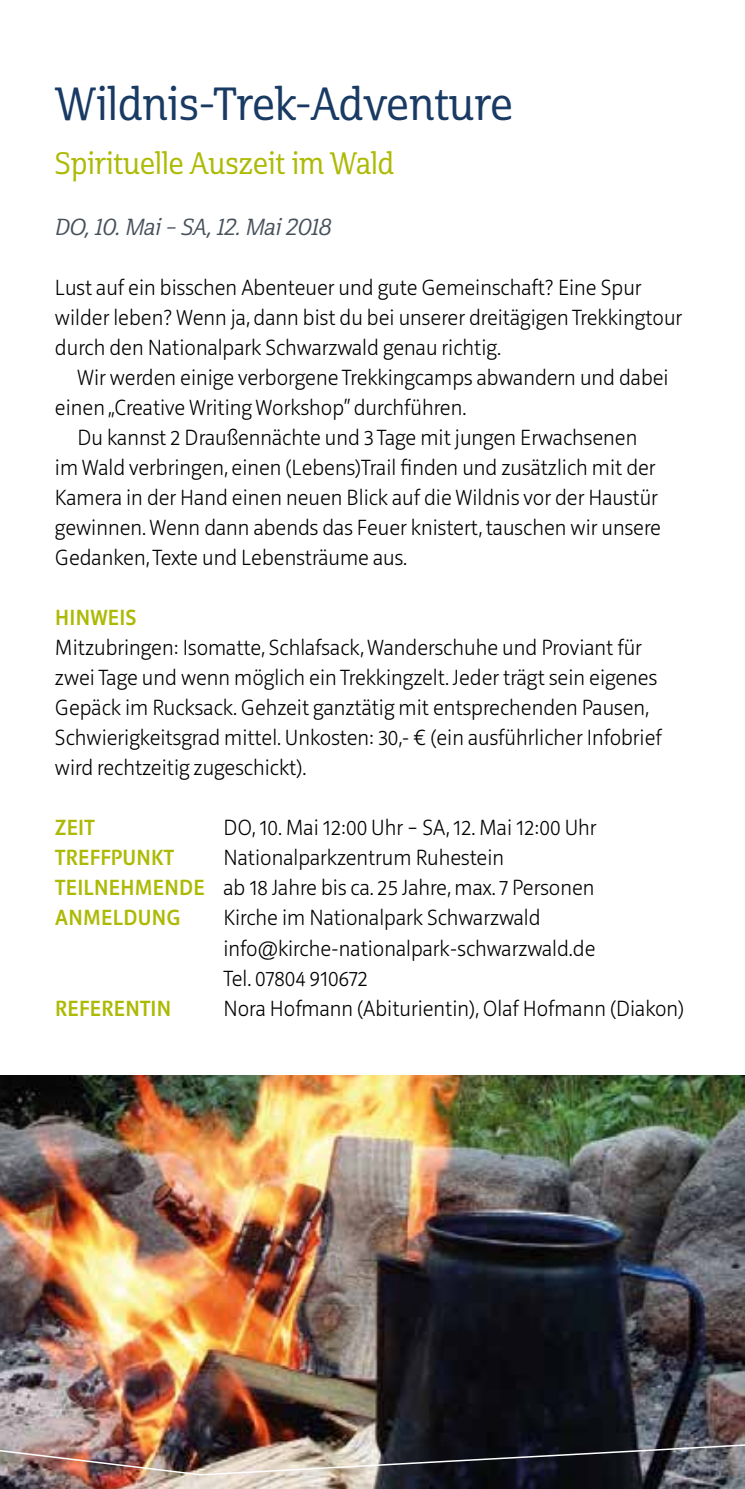
<style>
.page{position:relative;width:745px;height:1489px;background:#fff}
.page>*{position:absolute;margin:0;border:0;box-sizing:border-box;transform-origin:0 0}
.t1{font:45px "Cabrito Semi Con Med";color:#183a63}
.t2{font:30px "Cabrito Semi Con Med";color:#adba04}
.t3{font:200 22.5px/30px "Riga";color:#000}
.t4{font:500 22.5px "Riga";letter-spacing:.01em;color:#adba04}
.t5{font:22.5px "Cabrito Semi Con Med It";color:#475059}
.s1{font-weight:500;color:#adba04}
</style>
<div class="page">
<img style="left:0;top:1075px;width:744px;height:413px">
<img style="left:0;top:1359px;width:744px;height:117px">
<h1 class="t1" style="left:55px;top:76px;width:459px">Wildnis-Trek-Adventure</h1>
<h2 class="t2" style="left:55px;top:145px;width:340px">Spirituelle Auszeit im Wald</h2>
<p class="t5" style="left:55px;top:214px;width:277px">DO, 10. Mai – SA, 12. Mai 2018</p>
<p class="t3" style="left:55px;top:273px;width:628px">Lust auf ein bisschen Abenteuer und gute Gemeinschaft? Eine Spur wilder leben? Wenn ja, dann bist du bei unserer dreitägigen Trekkingtour durch den Nationalpark Schwarzwald genau richtig.</p>
<p class="t3" style="left:55px;top:363px;width:615px;text-indent:22px">Wir werden einige verborgene Trekkingcamps abwandern und dabei einen „Creative Writing Workshop“ durchführen.</p>
<p class="t3" style="left:55px;top:423px;width:607px;text-indent:22px">Du kannst 2 Draußennächte und 3 Tage mit jungen Erwachsenen im Wald verbringen, einen (Lebens)Trail finden und zusätzlich mit der Kamera in der Hand einen neuen Blick auf die Wildnis vor der Haustür gewinnen. Wenn dann abends das Feuer knistert, tauschen wir unsere Gedanken, Texte und Lebensträume aus.</p>
<p class="t4" style="left:55px;top:605px;width:83px">HINWEIS</p>
<p class="t3" style="left:55px;top:633px;width:608px">Mitzubringen: Isomatte, Schlafsack, Wanderschuhe und Proviant für zwei Tage und wenn möglich ein Trekkingzelt. Jeder trägt sein eigenes Gepäck im Rucksack. Gehzeit ganztätig mit entsprechenden Pausen, Schwierigkeitsgrad mittel. Unkosten: 30,- € (ein ausführlicher Infobrief wird rechtzeitig zugeschickt).</p>
<p class="t4" style="left:55px;top:815px;width:41px">ZEIT</p>
<p class="t3" style="left:223px;top:813px;width:374px">DO, 10. Mai 12:00 Uhr – SA, 12. Mai 12:00 Uhr</p>
<p class="t4" style="left:55px;top:845px;width:120px">TREFFPUNKT</p>
<p class="t3" style="left:55px;top:843px;width:540px;text-indent:168px">Nationalparkzentrum Ruhestein<br><span class="s1">TEILNEHMENDE</span> ab 18 Jahre bis ca. 25 Jahre, max. 7 Personen<br><span class="s1">ANMELDUNG</span></p>
<p class="t3" style="left:223px;top:903px;width:373px">Kirche im Nationalpark Schwarzwald info@kirche-nationalpark-schwarzwald.de<br>Tel. 07804 910672</p>
<p class="t4" style="left:55px;top:995px;width:117px">REFERENTIN</p>
<p class="t3" style="left:223px;top:993px;width:462px">Nora Hofmann (Abiturientin), Olaf Hofmann (Diakon)</p>
</div>
